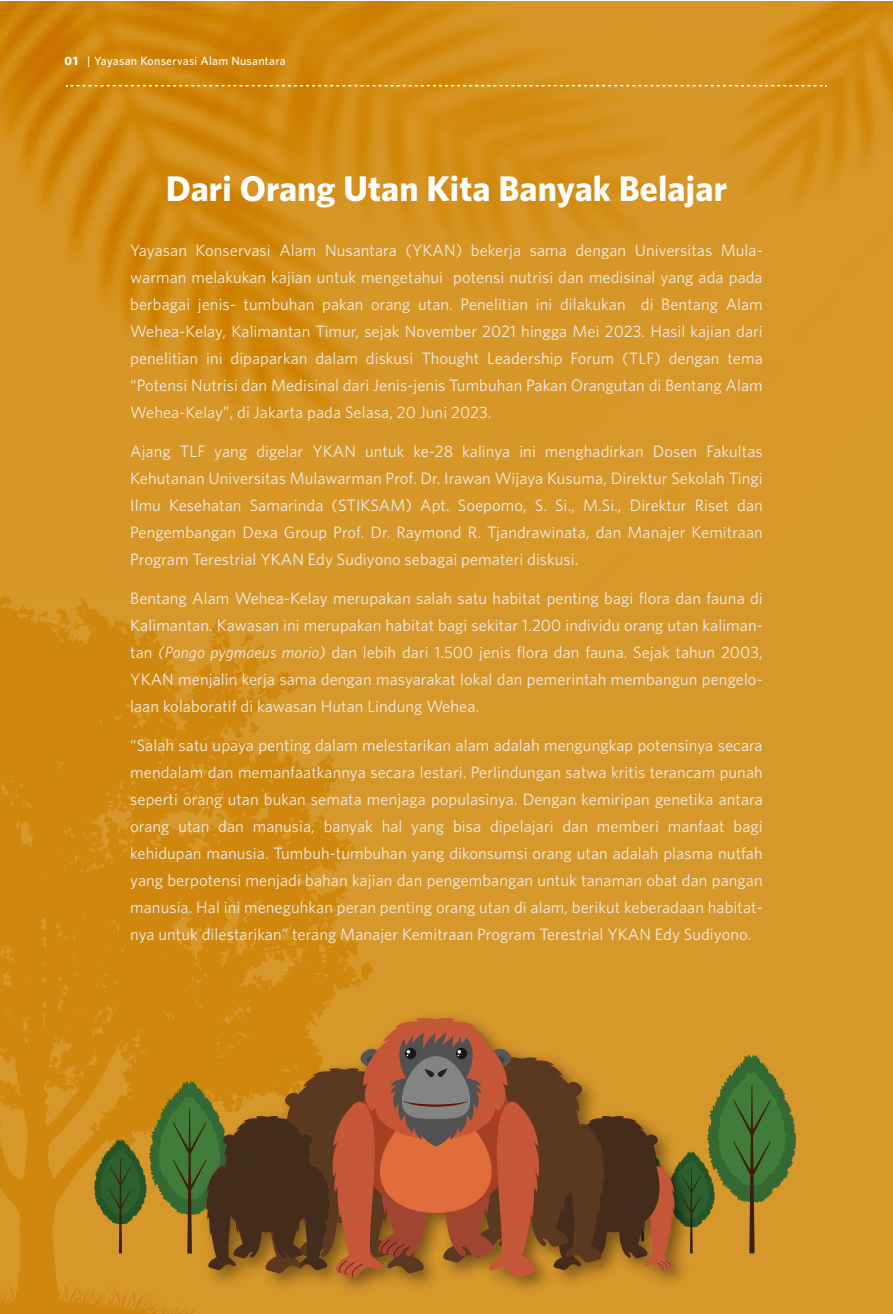
<style>
.page{position:relative;width:893px;height:1314px;background:#d7982b}
.page>*{position:absolute;margin:0;border:0;box-sizing:border-box;transform-origin:0 0}
.t1{font:700 35.7px "Whitney";letter-spacing:.005em;color:#fff}
.t2{font:16.5px/27px "Whitney";letter-spacing:.005em;color:#eeede8;text-align:justify}
.t3{font:500 12px "Whitney";letter-spacing:.02em;color:#fff}
.s1{font-weight:700}
.s2{font-style:italic}
</style>
<div class="page">
<img style="left:0;top:1px;width:893px;height:435px">
<svg style="left:0;top:596px;width:359px;height:419px;fill:#d0870d"></svg>
<svg style="left:197px;top:672px;width:4px;height:4px"></svg>
<svg style="left:345px;top:854px;width:11px;height:8px"></svg>
<svg style="left:313px;top:893px;width:3px;height:4px"></svg>
<svg style="left:249px;top:745px;width:7px;height:9px"></svg>
<svg style="left:272px;top:742px;width:4px;height:5px"></svg>
<svg style="left:242px;top:722px;width:17px;height:11px"></svg>
<svg style="left:353px;top:962px;width:21px;height:24px"></svg>
<svg style="left:182px;top:692px;width:9px;height:10px"></svg>
<svg style="left:326px;top:1002px;width:5px;height:3px"></svg>
<svg style="left:237px;top:633px;width:37px;height:34px"></svg>
<svg style="left:66px;top:620px;width:16px;height:16px"></svg>
<svg style="left:337px;top:900px;width:8px;height:7px"></svg>
<svg style="left:215px;top:809px;width:14px;height:13px"></svg>
<svg style="left:189px;top:824px;width:11px;height:8px"></svg>
<svg style="left:228px;top:734px;width:7px;height:8px"></svg>
<svg style="left:5px;top:978px;width:4px;height:3px"></svg>
<svg style="left:156px;top:840px;width:6px;height:6px"></svg>
<img style="left:0;top:0;width:893px;height:1px">
<img style="left:193px;top:1005px;width:166px;height:10px">
<svg style="left:0;top:1015px;width:796px;height:299px"></svg>
<p class="t3" style="left:65px;top:54px;width:223px"><span class="s1">01</span> | Yayasan Konservasi Alam Nusantara</p>
<h1 class="t1" style="left:166px;top:167px;width:563px">Dari Orang Utan Kita Banyak Belajar</h1>
<p class="t2" style="left:130px;top:236px;width:634px">Yayasan Konservasi Alam Nusantara (YKAN) bekerja sama dengan Universitas Mula&shy;warman melakukan kajian untuk mengetahui potensi nutrisi dan medisinal yang ada pada berbagai jenis- tumbuhan pakan orang utan. Penelitian ini dilakukan di Bentang Alam Wehea-Kelay, Kalimantan Timur, sejak November 2021 hingga Mei 2023. Hasil kajian dari penelitian ini dipaparkan dalam diskusi Thought Leadership Forum (TLF) dengan tema “Potensi Nutrisi dan Medisinal dari Jenis-jenis Tumbuhan Pakan Orangutan di Bentang Alam Wehea-Kelay”, di Jakarta pada Selasa, 20 Juni 2023.</p>
<p class="t2" style="left:130px;top:437px;width:634px">Ajang TLF yang digelar YKAN untuk ke-28 kalinya ini menghadirkan Dosen Fakultas Kehutanan Universitas Mulawarman Prof. Dr. Irawan Wijaya Kusuma, Direktur Sekolah Tingi Ilmu Kesehatan Samarinda (STIKSAM) Apt. Soepomo, S. Si., M.Si., Direktur Riset dan Pengembangan Dexa Group Prof. Dr. Raymond R. Tjandrawinata, dan Manajer Kemitraan Program Terestrial YKAN Edy Sudiyono sebagai pemateri diskusi.</p>
<p class="t2" style="left:130px;top:584px;width:634px">Bentang Alam Wehea-Kelay merupakan salah satu habitat penting bagi flora dan fauna di Kalimantan. Kawasan ini merupakan habitat bagi sekitar 1.200 individu orang utan kaliman&shy;tan <span class="s2">(Pongo pygmaeus morio)</span> dan lebih dari 1.500 jenis flora dan fauna. Sejak tahun 2003, YKAN menjalin kerja sama dengan masyarakat lokal dan pemerintah membangun pengelo&shy;laan kolaboratif di kawasan Hutan Lindung Wehea.</p>
<p class="t2" style="left:130px;top:731px;width:634px">“Salah satu upaya penting dalam melestarikan alam adalah mengungkap potensinya secara mendalam dan memanfaatkannya secara lestari. Perlindungan satwa kritis terancam punah seperti orang utan bukan semata menjaga populasinya. Dengan kemiripan genetika antara orang utan dan manusia, banyak hal yang bisa dipelajari dan memberi manfaat bagi kehidupan manusia. Tumbuh-tumbuhan yang dikonsumsi orang utan adalah plasma nutfah yang berpotensi menjadi bahan kajian dan pengembangan untuk tanaman obat dan pangan manusia. Hal ini meneguhkan peran penting orang utan di alam, berikut keberadaan habitat&shy;nya untuk dilestarikan” terang Manajer Kemitraan Program Terestrial YKAN Edy Sudiyono.</p>
</div>
